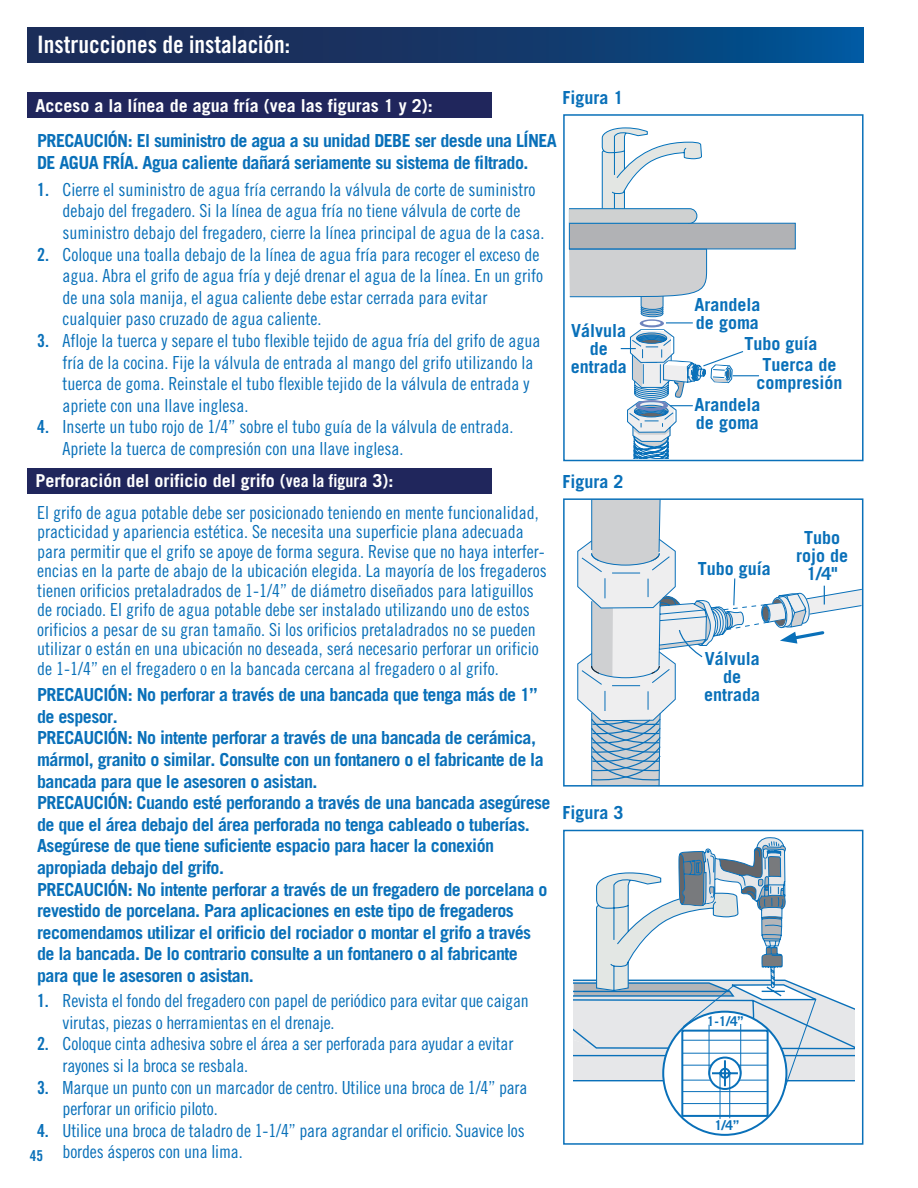
<style>
.page{position:relative;width:918px;height:1188px;background:#fff}
.page>*{position:absolute;margin:0;border:0;box-sizing:border-box;transform-origin:0 0}
.t1{font:24px "Trade Gothic LT Std Bd Cn 20";color:#fff}
.t2{font:18px/21.6px "Trade Gothic LT Std Cn 18";color:#0970b9}
.t3{font:700 18px/21.6px "Trade Gothic LT Std";letter-spacing:-.03em;color:#0970b9}
.t4{font:700 18px/18px "Trade Gothic LT Std";color:#0970b9;text-align:center}
.t5{font:700 17.85px "Trade Gothic LT Std";color:#fff}
.t6{font:15px "Trade Gothic LT Std Bd Cn 20";color:#0970b9}
.t7{font:700 13.5px "Trade Gothic LT Std";color:#0970b9}
.s1{font-family:"Trade Gothic LT Std Bd Cn 20"}
.s2{font-family:"Trade Gothic LT Std Bd Cn 20";font-weight:400}
</style>
<div class="page">
<svg style="left:664px;top:1089px;width:122px;height:47px"></svg>
<svg style="left:574px;top:837px;width:281px;height:252px"></svg>
<div style="left:563px;top:830px;width:300px;height:315px;border:2px solid #0970b9"></div>
<svg style="left:27px;top:27px;width:837px;height:36px;background:#12396d"></svg>
<div style="left:27px;top:93px;width:464px;height:25px;background:#20265c"></div>
<div style="left:27px;top:468px;width:464px;height:26px;background:#20265c"></div>
<svg style="left:577px;top:498px;width:286px;height:289px"></svg>
<div style="left:563px;top:114px;width:301px;height:347px;border:2px solid #0970b9"></div>
<div style="left:569px;top:223px;width:227px;height:26px;background:#b1b2b5;border:1px solid #0970b9"></div>
<svg style="left:568px;top:248px;width:191px;height:210px"></svg>
<svg style="left:568px;top:127px;width:135px;height:97px"></svg>
<p class="t1" style="left:37px;top:30px;width:255px">Instrucciones de instalación:</p>
<p class="t5" style="left:36px;top:94px;width:399px">Acceso a la línea de agua fría (vea las figuras 1 y 2):</p>
<p class="t3" style="left:563px;top:86px;width:63px">Figura 1</p>
<p class="t3" style="left:37px;top:130px;width:521px">PRECAUCIÓN: El suministro de agua a su unidad DEBE ser desde una LÍNEA<br>DE AGUA FRÍA. Agua caliente dañará seriamente su sistema de filtrado.</p>
<p class="t2" style="left:63px;top:178px;width:483px;text-indent:-25px"><span class="s1">1.</span> Cierre el suministro de agua fría cerrando la válvula de corte de suministro debajo del fregadero. Si la línea de agua fría no tiene válvula de corte de suministro debajo del fregadero, cierre la línea principal de agua de la casa.</p>
<p class="t2" style="left:63px;top:243px;width:482px;text-indent:-25px"><span class="s1">2.</span> Coloque una toalla debajo de la línea de agua fría para recoger el exceso de agua. Abra el grifo de agua fría y dejé drenar el agua de la línea. En un grifo de una sola manija, el agua caliente debe estar cerrada para evitar cualquier paso cruzado de agua caliente.</p>
<p class="t2" style="left:63px;top:330px;width:479px;text-indent:-25px"><span class="s1">3.</span> Afloje la tuerca y separe el tubo flexible tejido de agua fría del grifo de agua fría de la cocina. Fije la válvula de entrada al mango del grifo utilizando la tuerca de goma. Reinstale el tubo flexible tejido de la válvula de entrada y apriete con una llave inglesa.</p>
<p class="t2" style="left:63px;top:416px;width:452px;text-indent:-25px"><span class="s1">4.</span> Inserte un tubo rojo de 1/4” sobre el tubo guía de la válvula de entrada.<br>Apriete la tuerca de compresión con una llave inglesa.</p>
<p class="t4" style="left:571px;top:321px;width:57px">Válvula de entrada</p>
<p class="t5" style="left:36px;top:470px;width:359px">Perforación del orificio del grifo (<span class="s2">vea la figura</span> 3):</p>
<p class="t2" style="left:37px;top:503px;width:511px;line-height:19.5px">El grifo de agua potable debe ser posicionado teniendo en mente funcionalidad, practicidad y apariencia estética. Se necesita una superficie plana adecuada para permitir que el grifo se apoye de forma segura. Revise que no haya interfer&shy;encias en la parte de abajo de la ubicación elegida. La mayoría de los fregaderos tienen orificios pretaladrados de 1-1/4” de diámetro diseñados para latiguillos de rociado. El grifo de agua potable debe ser instalado utilizando uno de estos orificios a pesar de su gran tamaño. Si los orificios pretaladrados no se pueden utilizar o están en una ubicación no deseada, será necesario perforar un orificio de 1-1/4” en el fregadero o en la bancada cercana al fregadero o al grifo.</p>
<p class="t3" style="left:37px;top:684px;width:502px">PRECAUCIÓN: No perforar a través de una bancada que tenga más de 1” de espesor.</p>
<p class="t3" style="left:37px;top:727px;width:508px">PRECAUCIÓN: No intente perforar a través de una bancada de cerámica, mármol, granito o similar. Consulte con un fontanero o el fabricante de la bancada para que le asesoren o asistan.</p>
<p class="t3" style="left:37px;top:792px;width:515px">PRECAUCIÓN: Cuando esté perforando a través de una bancada asegúrese de que el área debajo del área perforada no tenga cableado o tuberías.<br>Asegúrese de que tiene suficiente espacio para hacer la conexión apropiada debajo del grifo.</p>
<p class="t3" style="left:37px;top:878px;width:512px">PRECAUCIÓN: No intente perforar a través de un fregadero de porcelana o revestido de porcelana. Para aplicaciones en este tipo de fregaderos recomendamos utilizar el orificio del rociador o montar el grifo a través de la bancada. De lo contrario consulte a un fontanero o al fabricante para que le asesoren o asistan.</p>
<p class="t2" style="left:63px;top:990px;width:468px;text-indent:-25px"><span class="s1">1.</span> Revista el fondo del fregadero con papel de periódico para evitar que caigan virutas, piezas o herramientas en el drenaje.</p>
<p class="t2" style="left:63px;top:1033px;width:452px;text-indent:-25px"><span class="s1">2.</span> Coloque cinta adhesiva sobre el área a ser perforada para ayudar a evitar rayones si la broca se resbala.</p>
<p class="t2" style="left:63px;top:1076px;width:466px;text-indent:-25px"><span class="s1">3.</span> Marque un punto con un marcador de centro. Utilice una broca de 1/4” para perforar un orificio piloto.</p>
<p class="t2" style="left:63px;top:1119px;width:464px;text-indent:-25px"><span class="s1">4.</span> Utilice una broca de taladro de 1-1/4” para agrandar el orificio. Suavice los bordes ásperos con una lima.</p>
<p class="t6" style="left:30px;top:1146px;width:15px">45</p>
<p class="t3" style="left:563px;top:471px;width:63px">Figura 2</p>
<p class="t3" style="left:563px;top:802px;width:63px">Figura 3</p>
<p class="t4" style="left:694px;top:295px;width:68px;text-align:left">Arandela de goma</p>
<p class="t4" style="left:744px;top:335px;width:75px">Tubo guía</p>
<p class="t4" style="left:757px;top:356px;width:87px">Tuerca de compresión</p>
<p class="t4" style="left:694px;top:395px;width:68px;text-align:left">Arandela de goma</p>
<p class="t4" style="left:698px;top:559px;width:75px">Tubo guía</p>
<p class="t4" style="left:796px;top:529px;width:54px">Tubo rojo de<br>1/4"</p>
<p class="t4" style="left:704px;top:649px;width:57px">Válvula de entrada</p>
<p class="t7" style="left:707px;top:1012px;width:38px">1-1/4”</p>
<p class="t7" style="left:714px;top:1117px;width:26px">1/4”</p>
</div>
